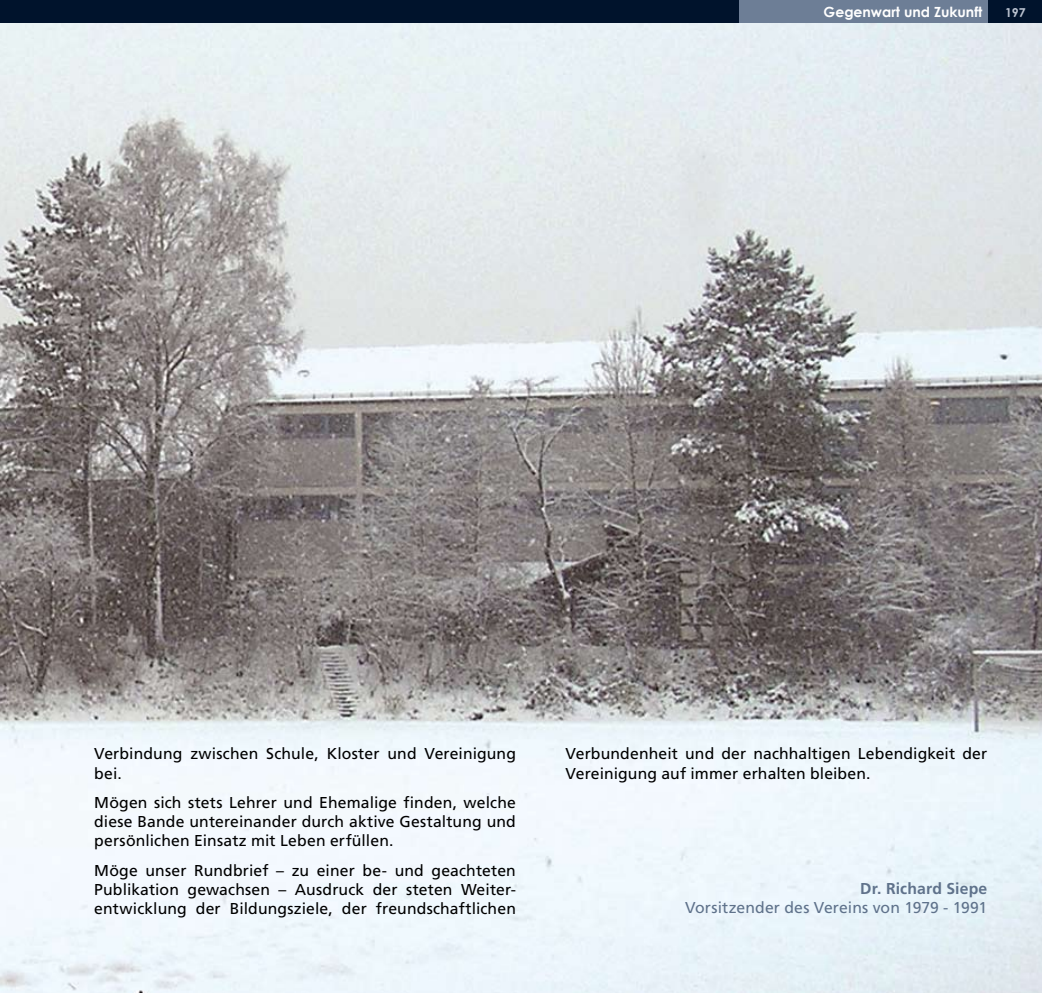
<style>
.page{position:relative;width:1042px;height:993px;background:#fff}
.page>*{position:absolute;margin:0;border:0;box-sizing:border-box;transform-origin:0 0}
.t1{font:15.75px/19.2px "Frutiger LT Std";letter-spacing:.01em;color:#000}
.t2{font:15.75px "Frutiger LT Std";letter-spacing:.01em;color:#5f728b}
.t3{font:700 15.75px "Frutiger LT Std";letter-spacing:.01em;color:#5f728b}
.t4{font:700 14px "Century Gothic";color:#fff}
.t5{font:700 12.25px "Century Gothic";color:#bcc4d1}
</style>
<div class="page">
<div style="left:0;top:0;width:1042px;height:25px;background:#00132c"></div>
<div style="left:739px;top:0;width:248px;height:25px;background:#6d7e96"></div>
<img style="left:0;top:24px;width:1042px;height:968px">
<p class="t4" style="left:823px;top:2px;width:160px">Gegenwart und Zukunft</p>
<p class="t5" style="left:1005px;top:4px;width:22px">197</p>
<p class="t1" style="left:94px;top:744px;width:423px">Verbindung zwischen Schule, Kloster und Vereinigung bei.</p>
<p class="t1" style="left:94px;top:792px;width:423px;text-align:justify">Mögen sich stets Lehrer und Ehemalige finden, welche diese Bande untereinander durch aktive Gestaltung und persönlichen Einsatz mit Leben erfüllen.</p>
<p class="t1" style="left:94px;top:860px;width:423px;text-align:justify">Möge unser Rundbrief – zu einer be- und geachteten Publikation gewachsen – Ausdruck der steten Weiter&shy;entwicklung der Bildungsziele, der freundschaftlichen</p>
<p class="t1" style="left:566px;top:744px;width:423px">Verbundenheit und der nachhaltigen Lebendigkeit der<br>Vereinigung auf immer erhalten bleiben.</p>
<p class="t3" style="left:860px;top:878px;width:129px">Dr. Richard Siepe</p>
<p class="t2" style="left:685px;top:897px;width:304px">Vorsitzender des Vereins von 1979 - 1991</p>
</div>
